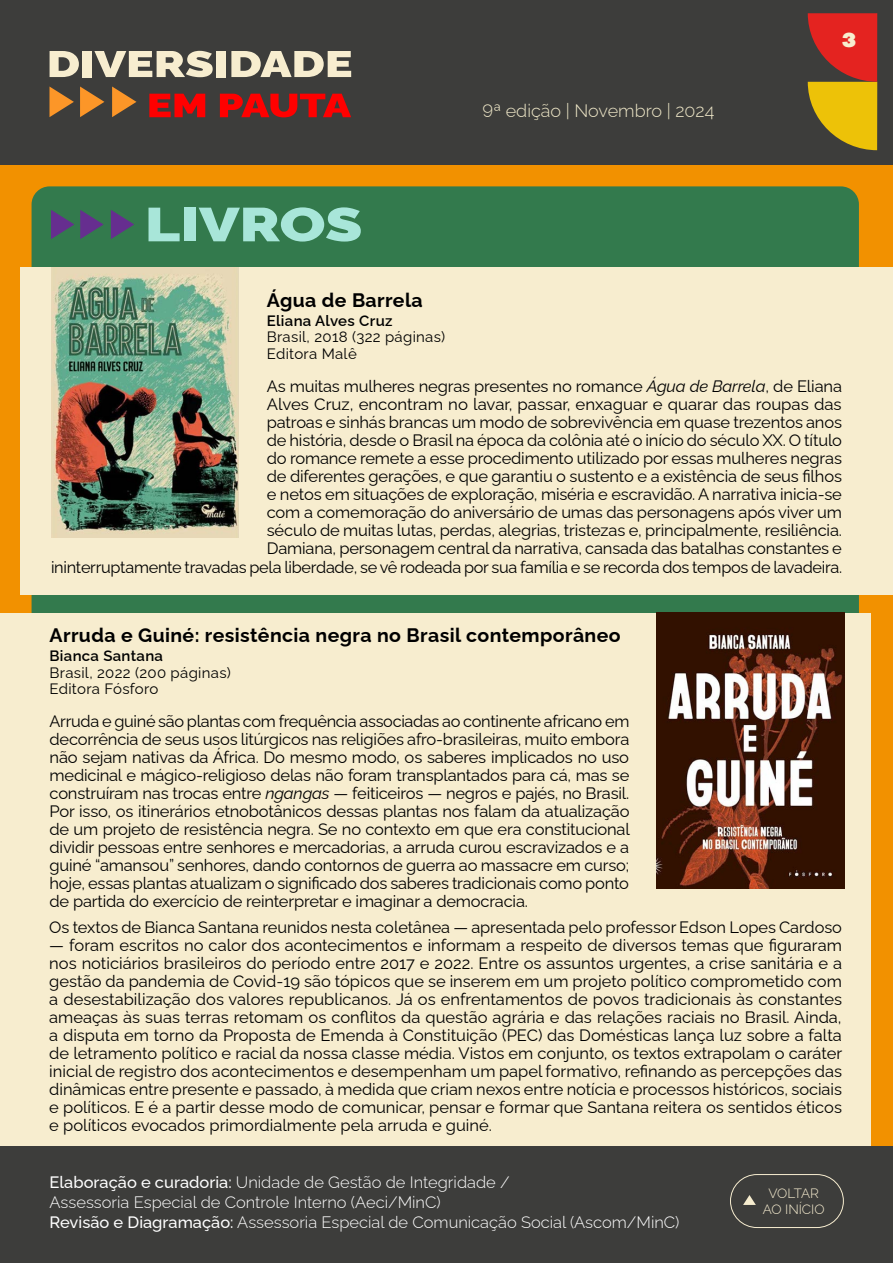
<style>
.page{position:relative;width:893px;height:1263px;background:#fff}
.page>*{position:absolute;margin:0;border:0;box-sizing:border-box;transform-origin:0 0}
.t1{font:800 21px "Noir Pro";color:#f7edcf}
.t2{font:700 19.5px "Raleway";letter-spacing:.02em;color:#000}
.t3{font:300 18px "Raleway";color:#efe7c8}
.t4{font:16.5px/18px "Raleway";letter-spacing:-.01em;color:#000;text-align:justify}
.t5{font:300 16.5px/19.8px "Raleway";color:#fff}
.t6{font:15px/16.2px "Raleway";letter-spacing:.02em;color:#000}
.t7{font:600 15px "Raleway";letter-spacing:.02em;color:#000}
.t8{font:300 13.5px/16.2px "Raleway";color:#f7edd0;text-align:center}
.s1{font-style:italic}
.s2{font-weight:500}
</style>
<div class="page">
<div style="left:0;top:0;width:893px;height:168px;background:#3d3d3b"></div>
<svg style="left:808px;top:13px;width:69px;height:137px"></svg>
<svg style="left:50px;top:51px;width:29px;height:26px"></svg>
<div style="left:83px;top:51px;width:9px;height:26px;background:#f7edcf"></div>
<svg style="left:94px;top:51px;width:119px;height:26px"></svg>
<div style="left:217px;top:51px;width:9px;height:26px;background:#f7edcf"></div>
<svg style="left:231px;top:51px;width:120px;height:26px"></svg>
<svg style="left:112px;top:87px;width:24px;height:30px"></svg>
<svg style="left:80px;top:87px;width:24px;height:30px"></svg>
<svg style="left:50px;top:87px;width:24px;height:30px"></svg>
<svg style="left:149px;top:94px;width:56px;height:23px"></svg>
<svg style="left:220px;top:94px;width:131px;height:23px"></svg>
<div style="left:0;top:166px;width:893px;height:1097px;background:#f29100"></div>
<div style="left:32px;top:186px;width:827px;height:826px;background:#337a4d;border-radius:18px"></div>
<svg style="left:111px;top:210px;width:23px;height:29px"></svg>
<svg style="left:80px;top:210px;width:24px;height:29px"></svg>
<svg style="left:51px;top:210px;width:23px;height:29px"></svg>
<svg style="left:149px;top:208px;width:31px;height:33px"></svg>
<div style="left:184px;top:208px;width:11px;height:33px;background:#a8e6d9"></div>
<svg style="left:199px;top:207px;width:162px;height:35px"></svg>
<div style="left:20px;top:267px;width:873px;height:328px;background:#f7edcf"></div>
<div style="left:0;top:613px;width:871px;height:534px;background:#f7edcf"></div>
<img style="left:51px;top:267px;width:188px;height:271px">
<img style="left:656px;top:612px;width:188px;height:277px">
<div style="left:0;top:1147px;width:893px;height:116px;background:#3d3d3b"></div>
<div style="left:730px;top:1174px;width:114px;height:54px;border:1px solid #f7edd0;border-radius:26px"></div>
<svg style="left:743px;top:1195px;width:13px;height:10px"></svg>
<p class="t3" style="left:483px;top:96px;width:233px">9ª edição | Novembro | 2024</p>
<p class="t1" style="left:842px;top:22px;width:16px">3</p>
<p class="t2" style="left:267px;top:285px;width:157px">Água de Barrela</p>
<p class="t7" style="left:267px;top:309px;width:127px">Eliana Alves Cruz</p>
<p class="t6" style="left:267px;top:327px;width:180px">Brasil, 2018 (322 páginas)<br>Editora Malê</p>
<p class="t4" style="left:267px;top:375px;width:577px">As muitas mulheres negras presentes no romance <span class="s1">Água de Barrela</span>, de Eliana Alves Cruz, encontram no lavar, passar, enxaguar e quarar das roupas das patroas e sinhás brancas um modo de sobrevivência em quase trezentos anos de história, desde o Brasil na época da colônia até o início do século XX. O título do romance remete a esse procedimento utilizado por essas mulheres negras de diferentes gerações, e que garantiu o sustento e a existência de seus filhos e netos em situações de exploração, miséria e escravidão. A narrativa inicia-se com a comemoração do aniversário de umas das personagens após viver um século de muitas lutas, perdas, alegrias, tristezas e, principalmente, resiliência.<br>Damiana, personagem central da narrativa, cansada das batalhas constantes e</p>
<p class="t4" style="left:51px;top:556px;width:793px">ininterruptamente travadas pela liberdade, se vê rodeada por sua família e se recorda dos tempos de lavadeira.</p>
<p class="t2" style="left:50px;top:620px;width:573px">Arruda e Guiné: resistência negra no Brasil contemporâneo</p>
<p class="t7" style="left:50px;top:644px;width:115px">Bianca Santana</p>
<p class="t6" style="left:50px;top:662px;width:183px">Brasil, 2022 (200 páginas)<br>Editora Fósforo</p>
<p class="t4" style="left:50px;top:710px;width:582px">Arruda e guiné são plantas com frequência associadas ao continente africano em decorrência de seus usos litúrgicos nas religiões afro-brasileiras, muito embora não sejam nativas da África. Do mesmo modo, os saberes implicados no uso medicinal e mágico-religioso delas não foram transplantados para cá, mas se construíram nas trocas entre <span class="s1">ngangas</span> ― feiticeiros ― negros e pajés, no Brasil.<br>Por isso, os itinerários etnobotânicos dessas plantas nos falam da atualização de um projeto de resistência negra. Se no contexto em que era constitucional dividir pessoas entre senhores e mercadorias, a arruda curou escravizados e a guiné “amansou” senhores, dando contornos de guerra ao massacre em curso; hoje, essas plantas atualizam o significado dos saberes tradicionais como ponto de partida do exercício de reinterpretar e imaginar a democracia.</p>
<p class="t4" style="left:49px;top:916px;width:794px">Os textos de Bianca Santana reunidos nesta coletânea ― apresentada pelo professor Edson Lopes Cardoso ― foram escritos no calor dos acontecimentos e informam a respeito de diversos temas que figuraram nos noticiários brasileiros do período entre 2017 e 2022. Entre os assuntos urgentes, a crise sanitária e a gestão da pandemia de Covid-19 são tópicos que se inserem em um projeto político comprometido com a desestabilização dos valores republicanos. Já os enfrentamentos de povos tradicionais às constantes ameaças às suas terras retomam os conflitos da questão agrária e das relações raciais no Brasil. Ainda, a disputa em torno da Proposta de Emenda à Constituição (PEC) das Domésticas lança luz sobre a falta de letramento político e racial da nossa classe média. Vistos em conjunto, os textos extrapolam o caráter inicial de registro dos acontecimentos e desempenham um papel formativo, refinando as percepções das dinâmicas entre presente e passado, à medida que criam nexos entre notícia e processos históricos, sociais e políticos. E é a partir desse modo de comunicar, pensar e formar que Santana reitera os sentidos éticos e políticos evocados primordialmente pela arruda e guiné.</p>
<p class="t5" style="left:50px;top:1171px;width:631px"><span class="s2">Elaboração e curadoria:</span> Unidade de Gestão de Integridade /<br>Assessoria Especial de Controle Interno (Aeci/MinC)<br><span class="s2">Revisão e Diagramação:</span> Assessoria Especial de Comunicação Social (Ascom/MinC)</p>
<p class="t8" style="left:763px;top:1183px;width:63px">VOLTAR<br>AO INÍCIO</p>
</div>
